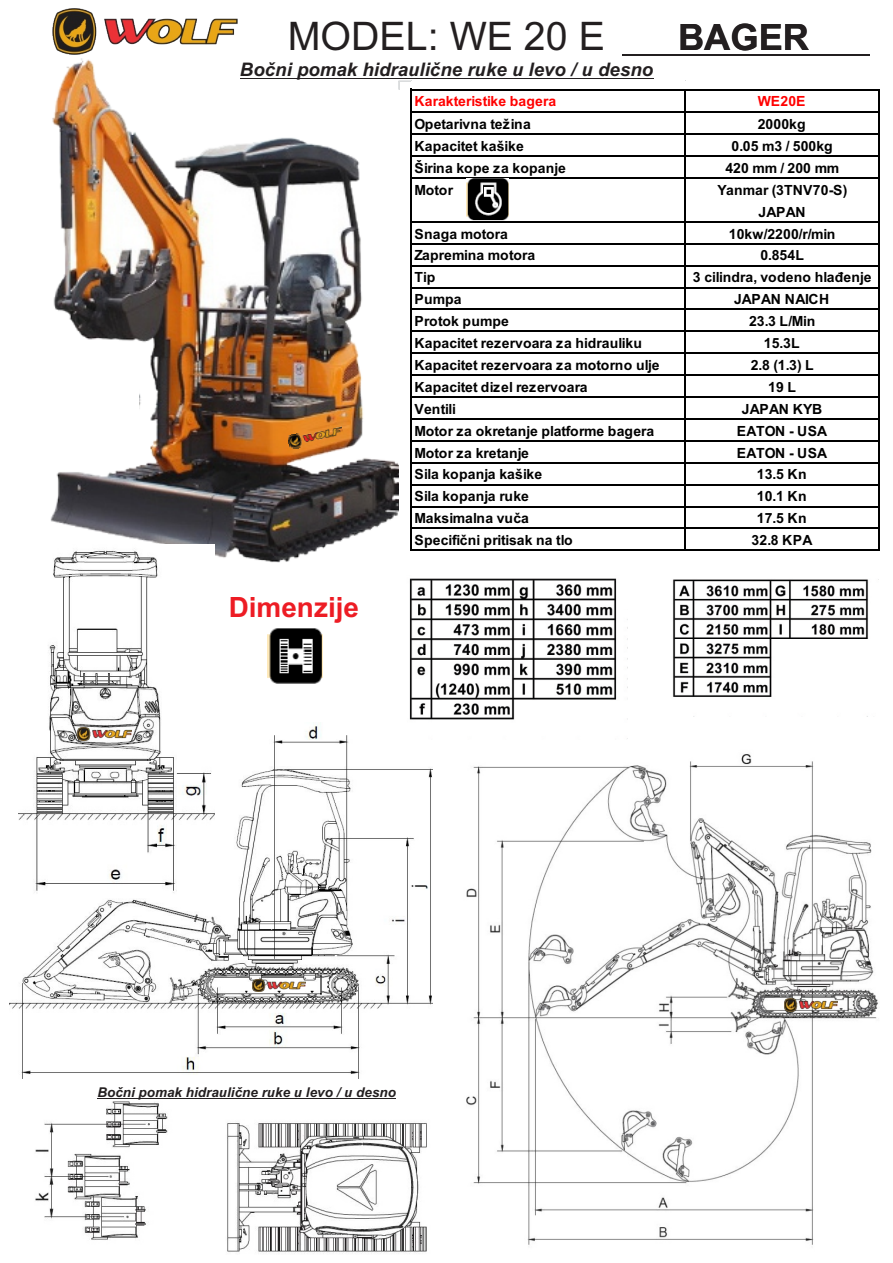
<style>
.page{position:relative;width:893px;height:1263px;background:#fff}
.page>*{position:absolute;margin:0;border:0;box-sizing:border-box;transform-origin:0 0}
.t1{font:39.3px "Arial";color:#231f20}
.t2{font:700 36.3px "Arial";color:#231f20}
.t3{font:700 27.9px "Arial";color:#ed1c24}
.t4{font:italic 700 18.75px "Arial";color:#231f20}
.t5{font:700 13.95px/21.9px "Arial";letter-spacing:.005em;color:#000;text-align:center}
.t6{font:700 13.95px "Arial";letter-spacing:.005em;color:#f00}
.t7{font:700 13.95px "Arial";letter-spacing:-.015em;color:#000}
.t8{font:italic 700 13.5px "Arial";color:#231f20}
</style>
<div class="page">
<img style="left:50px;top:59px;width:357px;height:503px">
<img style="left:288px;top:424px;width:55px;height:25px">
<img style="left:10px;top:725px;width:423px;height:354px">
<img style="left:18px;top:545px;width:197px;height:350px">
<img style="left:35px;top:1101px;width:392px;height:152px">
<img style="left:466px;top:754px;width:412px;height:491px">
<hr style="left:622px;top:54px;width:247px;height:2px;background:#231f20">
<hr style="left:97px;top:1098px;width:299px;height:1px;background:#231f20">
<img style="left:399px;top:578px;width:229px;height:161px">
<img style="left:672px;top:579px;width:197px;height:138px">
<img style="left:267px;top:628px;width:55px;height:56px">
<hr style="left:240px;top:78px;width:413px;height:1px;background:#231f20">
<img style="left:78px;top:728px;width:53px;height:13px">
<img style="left:253px;top:979px;width:53px;height:13px">
<img style="left:785px;top:998px;width:53px;height:13px">
<img style="left:52px;top:9px;width:185px;height:45px">
<div style="left:399px;top:90px;width:494px;height:485px;background:#fff"></div>
<svg style="left:398px;top:81px;width:13px;height:9px"></svg>
<hr style="left:412px;top:89px;width:467px;height:1px;background:#000">
<hr style="left:412px;top:111px;width:467px;height:2px;background:#000">
<hr style="left:412px;top:133px;width:467px;height:2px;background:#000">
<hr style="left:412px;top:155px;width:467px;height:2px;background:#000">
<hr style="left:412px;top:177px;width:467px;height:2px;background:#000">
<hr style="left:412px;top:221px;width:467px;height:2px;background:#000">
<hr style="left:412px;top:243px;width:467px;height:2px;background:#000">
<hr style="left:412px;top:265px;width:467px;height:2px;background:#000">
<hr style="left:412px;top:287px;width:467px;height:1px;background:#000">
<hr style="left:412px;top:309px;width:467px;height:1px;background:#000">
<hr style="left:412px;top:330px;width:467px;height:2px;background:#000">
<hr style="left:412px;top:352px;width:467px;height:2px;background:#000">
<hr style="left:412px;top:374px;width:467px;height:2px;background:#000">
<hr style="left:412px;top:396px;width:467px;height:2px;background:#000">
<hr style="left:412px;top:418px;width:467px;height:2px;background:#000">
<hr style="left:412px;top:440px;width:467px;height:2px;background:#000">
<hr style="left:412px;top:462px;width:467px;height:2px;background:#000">
<hr style="left:412px;top:484px;width:467px;height:1px;background:#000">
<hr style="left:412px;top:506px;width:467px;height:1px;background:#000">
<hr style="left:412px;top:528px;width:467px;height:1px;background:#000">
<hr style="left:410px;top:89px;width:2px;height:462px;background:#000">
<hr style="left:684px;top:90px;width:2px;height:461px;background:#000">
<hr style="left:412px;top:549px;width:467px;height:2px;background:#000">
<hr style="left:878px;top:90px;width:1px;height:461px;background:#000">
<img style="left:467px;top:178px;width:42px;height:42px">
<h1 class="t1" style="left:288px;top:22px;width:319px">MODEL: WE 20 E</h1>
<h2 class="t2" style="left:678px;top:24px;width:133px">BAGER</h2>
<h3 class="t4" style="left:240px;top:62px;width:415px">Bočni pomak hidraulične ruke u levo / u desno</h3>
<p class="t6" style="left:414px;top:96px;width:143px">Karakteristike bagera</p>
<p class="t6" style="left:758px;top:96px;width:49px">WE20E</p>
<p class="t5" style="left:414px;top:114px;width:118px">Opetarivna težina</p>
<p class="t5" style="left:758px;top:114px;width:49px">2000kg</p>
<p class="t5" style="left:414px;top:136px;width:111px">Kapacitet kašike</p>
<p class="t5" style="left:731px;top:136px;width:103px">0.05 m3 / 500kg</p>
<p class="t5" style="left:414px;top:158px;width:153px">Širina kope za kopanje</p>
<p class="t5" style="left:725px;top:158px;width:116px">420 mm / 200 mm</p>
<p class="t5" style="left:414px;top:180px;width:40px">Motor</p>
<p class="t5" style="left:717px;top:180px;width:131px">Yanmar (3TNV70-S)<br>JAPAN</p>
<p class="t5" style="left:414px;top:224px;width:95px">Snaga motora</p>
<p class="t5" style="left:729px;top:224px;width:108px">10kw/2200/r/min</p>
<p class="t7" style="left:414px;top:250px;width:122px">Zapremina motora</p>
<p class="t5" style="left:760px;top:246px;width:45px">0.854L</p>
<p class="t5" style="left:414px;top:268px;width:22px">Tip</p>
<p class="t5" style="left:693px;top:268px;width:180px">3 cilindra, vodeno hlađenje</p>
<p class="t5" style="left:414px;top:290px;width:49px">Pumpa</p>
<p class="t5" style="left:734px;top:290px;width:97px">JAPAN NAICH</p>
<p class="t5" style="left:414px;top:312px;width:96px">Protok pumpe</p>
<p class="t5" style="left:749px;top:312px;width:68px">23.3 L/Min</p>
<p class="t5" style="left:414px;top:333px;width:229px">Kapacitet rezervoara za hidrauliku</p>
<p class="t5" style="left:764px;top:333px;width:37px">15.3L</p>
<p class="t5" style="left:414px;top:355px;width:247px">Kapacitet rezervoara za motorno ulje</p>
<p class="t5" style="left:751px;top:355px;width:64px">2.8 (1.3) L</p>
<p class="t5" style="left:414px;top:377px;width:175px">Kapacitet dizel rezervoara</p>
<p class="t5" style="left:768px;top:377px;width:29px">19 L</p>
<p class="t5" style="left:414px;top:399px;width:43px">Ventili</p>
<p class="t7" style="left:742px;top:403px;width:82px">JAPAN KYB</p>
<p class="t5" style="left:414px;top:421px;width:241px">Motor za okretanje platforme bagera</p>
<p class="t5" style="left:737px;top:421px;width:92px">EATON - USA</p>
<p class="t5" style="left:414px;top:443px;width:116px">Motor za kretanje</p>
<p class="t5" style="left:737px;top:443px;width:92px">EATON - USA</p>
<p class="t5" style="left:414px;top:465px;width:129px">Sila kopanja kašike</p>
<p class="t5" style="left:757px;top:465px;width:51px">13.5 Kn</p>
<p class="t5" style="left:414px;top:487px;width:116px">Sila kopanja ruke</p>
<p class="t5" style="left:757px;top:487px;width:51px">10.1 Kn</p>
<p class="t5" style="left:414px;top:509px;width:116px">Maksimalna vuča</p>
<p class="t5" style="left:757px;top:509px;width:51px">17.5 Kn</p>
<p class="t5" style="left:414px;top:530px;width:160px">Specifični pritisak na tlo</p>
<p class="t5" style="left:752px;top:530px;width:62px">32.8 KPA</p>
<h3 class="t3" style="left:229px;top:597px;width:132px">Dimenzije</h3>
<p class="t8" style="left:97px;top:1087px;width:300px">Bočni pomak hidraulične ruke u levo / u desno</p>
</div>
